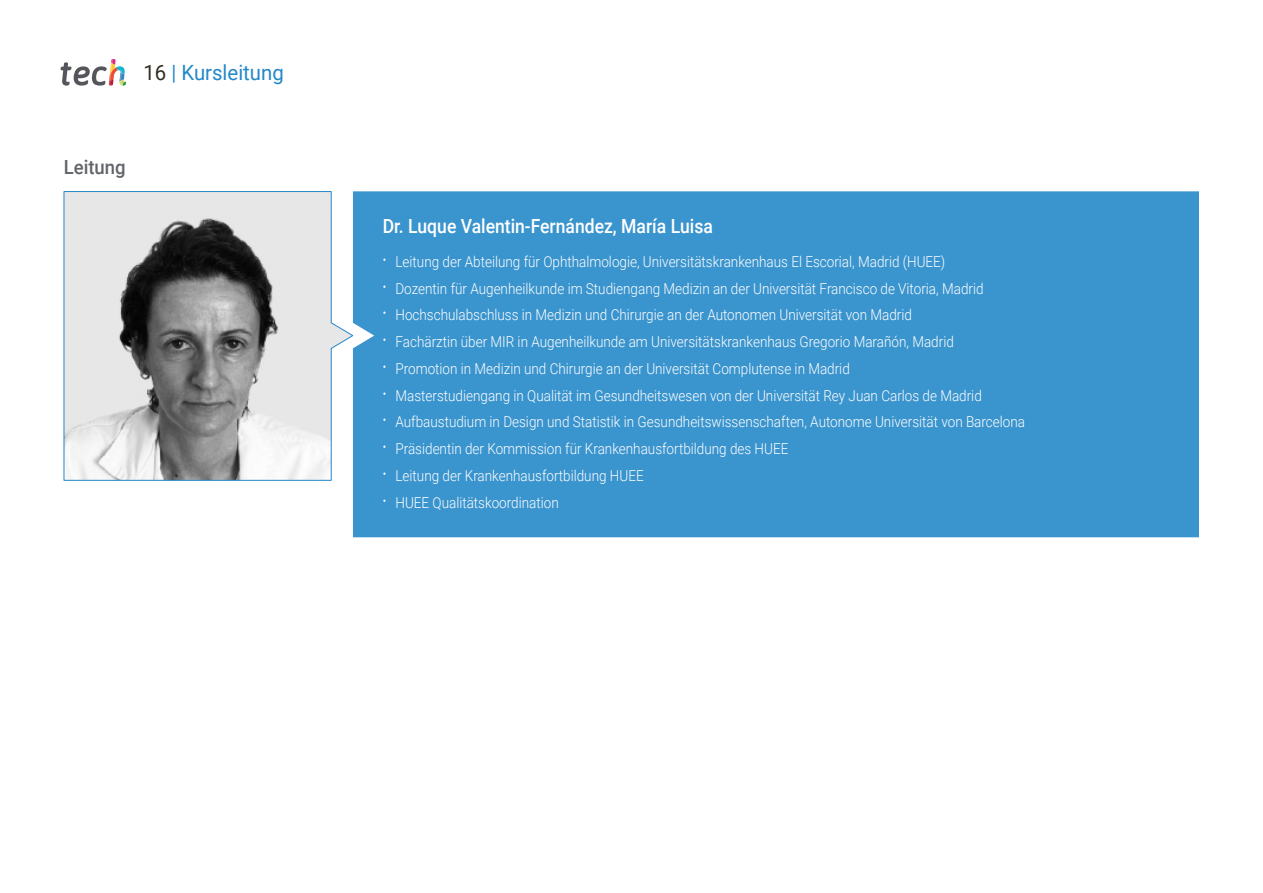
<style>
.page{position:relative;width:1263px;height:893px;background:#fff}
.page>*{position:absolute;margin:0;border:0;box-sizing:border-box;transform-origin:0 0}
.t1{font:21px "Roboto";color:#2488c9}
.t2{font:500 19.5px "Roboto";color:#fff;scale:.9 1}
.t3{font:500 19.5px "Roboto";color:#61646a;scale:.95 1}
.t4{font:300 15px "Roboto";color:#fff;scale:.9 1}
.s1{color:#312e20}
</style>
<div class="page">
<svg style="left:61px;top:59px;width:65px;height:27px"></svg>
<div style="left:353px;top:191px;width:846px;height:346px;background:#3a94ce"></div>
<svg style="left:64px;top:191px;width:289px;height:290px"></svg>
<h1 class="t1" style="left:144px;top:57px;width:142px"><span class="s1">16</span> | Kursleitung</h1>
<h2 class="t3" style="left:64px;top:154px;width:67px">Leitung</h2>
<h2 class="t2" style="left:383px;top:212px;width:368px">Dr. Luque Valentin-Fernández, María Luisa</h2>
<p class="t4" style="left:383px;top:251px;width:627px"><sup>•</sup> Leitung der Abteilung für Ophthalmologie, Universitätskrankenhaus El Escorial, Madrid (HUEE)</p>
<p class="t4" style="left:383px;top:278px;width:669px"><sup>•</sup> Dozentin für Augenheilkunde im Studiengang Medizin an der Universität Francisco de Vitoria, Madrid</p>
<p class="t4" style="left:383px;top:304px;width:589px"><sup>•</sup> Hochschulabschluss in Medizin und Chirurgie an der Autonomen Universität von Madrid</p>
<p class="t4" style="left:383px;top:331px;width:636px"><sup>•</sup> Fachärztin über MIR in Augenheilkunde am Universitätskrankenhaus Gregorio Marañón, Madrid</p>
<p class="t4" style="left:383px;top:358px;width:520px"><sup>•</sup> Promotion in Medizin und Chirurgie an der Universität Complutense in Madrid</p>
<p class="t4" style="left:383px;top:385px;width:667px"><sup>•</sup> Masterstudiengang in Qualität im Gesundheitswesen von der Universität Rey Juan Carlos de Madrid</p>
<p class="t4" style="left:383px;top:411px;width:715px"><sup>•</sup> Aufbaustudium in Design und Statistik in Gesundheitswissenschaften, Autonome Universität von Barcelona</p>
<p class="t4" style="left:383px;top:438px;width:452px"><sup>•</sup> Präsidentin der Kommission für Krankenhausfortbildung des HUEE</p>
<p class="t4" style="left:383px;top:465px;width:291px"><sup>•</sup> Leitung der Krankenhausfortbildung HUEE</p>
<p class="t4" style="left:383px;top:492px;width:197px"><sup>•</sup> HUEE Qualitätskoordination</p>
</div>
